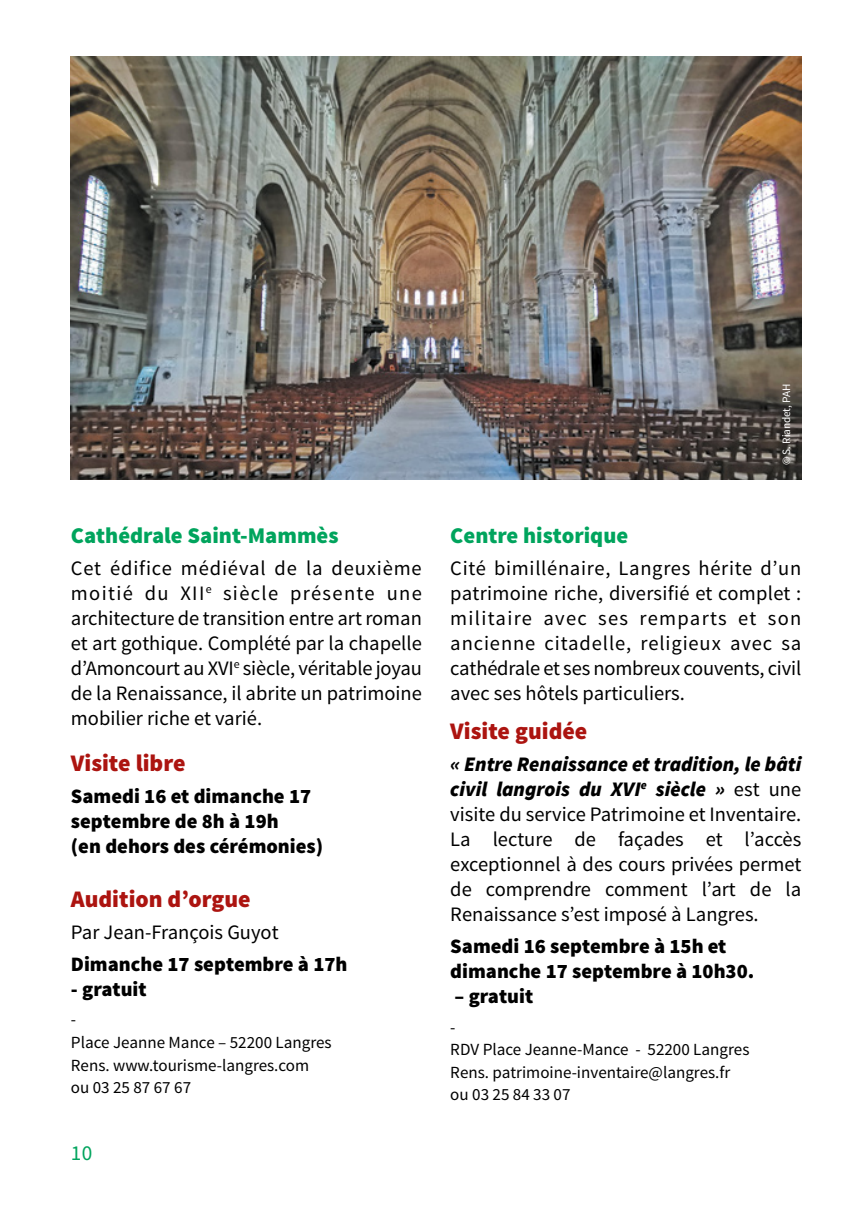
<style>
.page{position:relative;width:851px;height:1205px;background:#fff}
.page>*{position:absolute;margin:0;border:0;box-sizing:border-box;transform-origin:0 0}
.t1{font:900 23.75px "Source Sans Pro";color:#ac1410}
.t2{font:900 22.5px "Source Sans Pro";color:#00a45d}
.t3{font:21.25px "Source Sans Pro";color:#00a45d}
.t4{font:20.5px/25px "Source Sans Pro";color:#000;text-align:justify}
.t5{font:900 20.5px/25px "Source Sans Pro";color:#000}
.t6{font:17px/22.5px "Source Sans Pro";color:#000}
.t7{font:11.25px "Source Sans Pro";letter-spacing:-.01em;color:#fff}
.s1{font-weight:900;font-style:italic}
</style>
<div class="page">
<img style="left:71px;top:57px;width:730px;height:422px">
<p class="t2" style="left:71px;top:521px;width:269px">Cathédrale Saint-Mammès</p>
<p class="t4" style="left:71px;top:556px;width:352px">Cet édifice médiéval de la deuxième moitié du XII<sup>e</sup> siècle présente une architecture de transition entre art roman et art gothique. Complété par la chapelle d’Amoncourt au XVI<sup>e</sup> siècle, véritable joyau de la Renaissance, il abrite un patrimoine mobilier riche et varié.</p>
<p class="t1" style="left:71px;top:748px;width:116px">Visite libre</p>
<p class="t5" style="left:71px;top:785px;width:254px">Samedi 16 et dimanche 17 septembre de 8h à 19h<br>(en dehors des cérémonies)</p>
<p class="t1" style="left:71px;top:883px;width:181px">Audition d’orgue</p>
<p class="t4" style="left:71px;top:920px;width:209px">Par Jean-François Guyot</p>
<p class="t5" style="left:71px;top:952px;width:278px">Dimanche 17 septembre à 17h</p>
<p class="t5" style="left:71px;top:977px;width:77px">- gratuit</p>
<p class="t6" style="left:71px;top:1009px;width:262px">-<br>Place Jeanne Mance – 52200 Langres<br>Rens. www.tourisme-langres.com ou 03 25 87 67 67</p>
<p class="t3" style="left:71px;top:1140px;width:23px">10</p>
<p class="t7" style="left:779px;top:465px;width:83px;rotate:-90deg">© S. Riandet, PAH</p>
<p class="t2" style="left:450px;top:521px;width:179px">Centre historique</p>
<p class="t4" style="left:450px;top:556px;width:352px">Cité bimillénaire, Langres hérite d’un patrimoine riche, diversifié et complet : militaire avec ses remparts et son ancienne citadelle, religieux avec sa cathédrale et ses nombreux couvents, civil avec ses hôtels particuliers.</p>
<p class="t1" style="left:450px;top:716px;width:139px">Visite guidée</p>
<p class="t4" style="left:450px;top:752px;width:352px"><span class="s1">« Entre Renaissance et tradition, le bâti civil langrois du XVI</span><sup>e</sup> <span class="s1">siècle »</span> est une visite du service Patrimoine et Inventaire.<br>La lecture de façades et l’accès exceptionnel à des cours privées permet de comprendre comment l’art de la Renaissance s’est imposé à Langres.</p>
<p class="t5" style="left:450px;top:935px;width:305px">Samedi 16 septembre à 15h et dimanche 17 septembre à 10h30.</p>
<p class="t5" style="left:454px;top:985px;width:80px">– gratuit</p>
<p class="t6" style="left:450px;top:1016px;width:300px">-<br>RDV Place Jeanne-Mance - 52200 Langres<br>Rens. patrimoine-inventaire@langres.fr ou 03 25 84 33 07</p>
</div>
